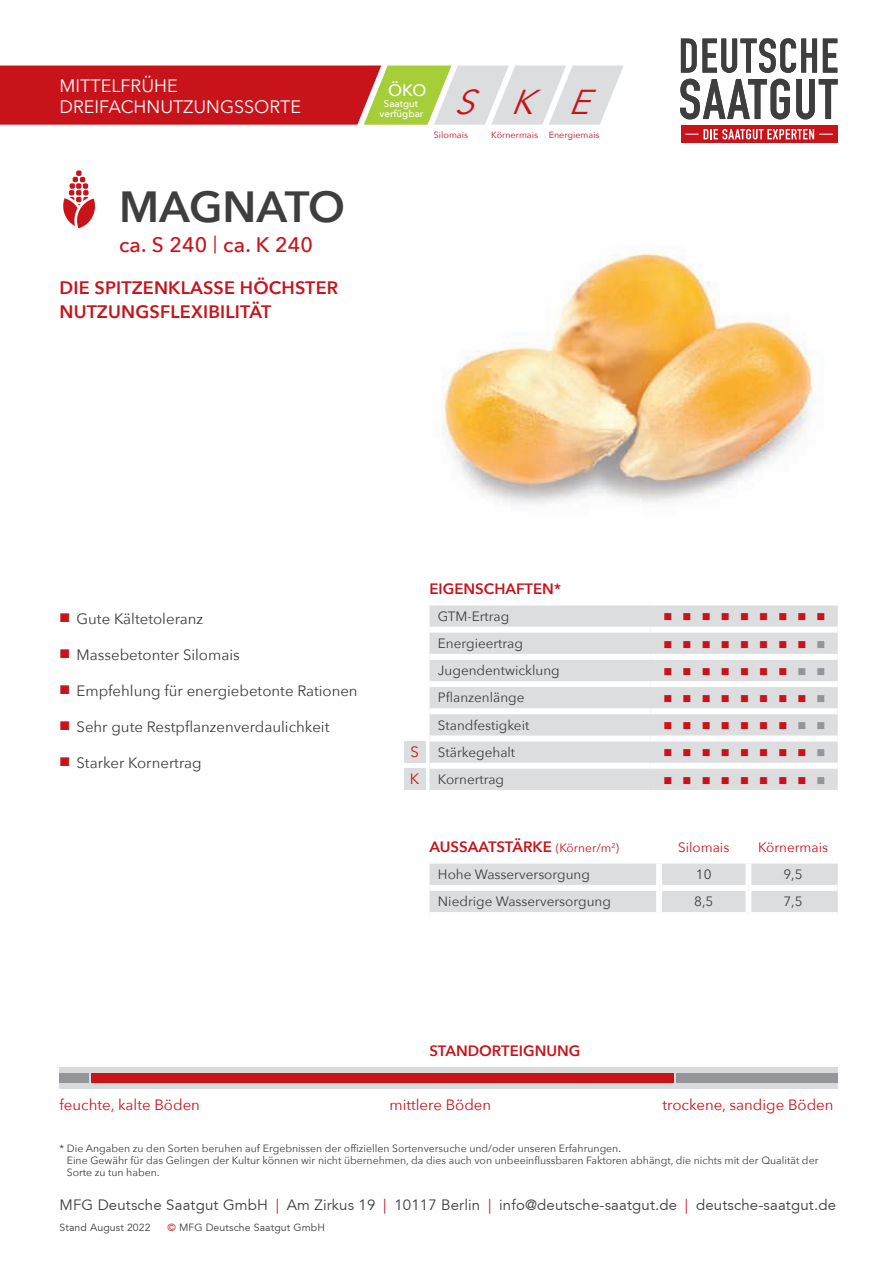
<style>
.page{position:relative;width:893px;height:1263px;background:#fff}
.page>*{position:absolute;margin:0;border:0;box-sizing:border-box;transform-origin:0 0}
.t1{font:600 43.5px "Avenir Next";letter-spacing:-.01em;color:#3e3e3f}
.t2{font:italic 34.5px "Avenir Next";color:#c8131b}
.t3{font:500 21px "Avenir Next";letter-spacing:.01em;color:#c8131b}
.t4{font:600 18px/24px "Avenir Next";letter-spacing:.01em;color:#c8131b}
.t5{font:18px/21px "Avenir Next";color:#fff}
.t6{font:500 16.5px "Avenir Next";color:#fff}
.t7{font:15px "Avenir Next";color:#3e3e3f}
.t8{font:15px "Avenir";letter-spacing:.01em;color:#3e3e3f}
.t9{font:600 15px "Avenir Next";color:#c8131b}
.t10{font:15px "Avenir Next";color:#c8131b}
.t11{font:13.5px "Avenir Next";color:#3e3e3f}
.t12{font:13.5px "Avenir Next";color:#c8131b}
.t13{font:12px "Wingdings";color:#c8131b}
.t14{font:10.5px/12px "Avenir Next";color:#3e3e3f}
.t15{font:10.5px "Avenir";letter-spacing:.01em;color:#3e3e3f}
.t16{font:500 9.75px/10.5px "Avenir Next";color:#fff;text-align:center}
.t17{font:9px "Avenir Next";color:#c8131b}
.s1{font-weight:400;font-size:17.85px}
.s2{color:#939598}
.s3{font-size:15px;color:#c8131b}
.s4{font-weight:400;font-size:12px}
.s5{color:#c8131b}
</style>
<div class="page">
<svg style="left:681px;top:38px;width:136px;height:35px"></svg>
<svg style="left:823px;top:39px;width:14px;height:34px"></svg>
<svg style="left:680px;top:79px;width:110px;height:40px"></svg>
<svg style="left:796px;top:79px;width:42px;height:40px"></svg>
<div style="left:681px;top:125px;width:156px;height:18px;background:#c8131b"></div>
<svg style="left:685px;top:129px;width:148px;height:10px"></svg>
<svg style="left:63px;top:170px;width:32px;height:58px"></svg>
<svg style="left:0;top:66px;width:624px;height:59px;background:#cc665c"></svg>
<img style="left:442px;top:252px;width:373px;height:253px">
<div style="left:60px;top:1068px;width:778px;height:21px;background:#d9dadc"></div>
<div style="left:92px;top:1074px;width:582px;height:9px;background:#c8131b"></div>
<div style="left:60px;top:1074px;width:29px;height:9px;background:#939598"></div>
<div style="left:676px;top:1074px;width:162px;height:9px;background:#939598"></div>
<div style="left:429px;top:864px;width:409px;height:48px;background:#dcdddf"></div>
<div style="left:429px;top:885px;width:230px;height:6px;background:#fff"></div>
<div style="left:659px;top:885px;width:89px;height:6px;background:#fff"></div>
<div style="left:748px;top:885px;width:90px;height:6px;background:#fff"></div>
<div style="left:656px;top:864px;width:6px;height:21px;background:#fff"></div>
<div style="left:745px;top:864px;width:6px;height:21px;background:#fff"></div>
<div style="left:656px;top:891px;width:6px;height:21px;background:#fff"></div>
<div style="left:745px;top:891px;width:6px;height:21px;background:#fff"></div>
<div style="left:429px;top:605px;width:409px;height:185px;background:#dcdddf"></div>
<div style="left:429px;top:627px;width:222px;height:6px;background:#fff"></div>
<div style="left:651px;top:627px;width:187px;height:6px;background:#fff"></div>
<div style="left:429px;top:654px;width:222px;height:6px;background:#fff"></div>
<div style="left:651px;top:654px;width:187px;height:6px;background:#fff"></div>
<div style="left:429px;top:681px;width:222px;height:6px;background:#fff"></div>
<div style="left:651px;top:681px;width:187px;height:6px;background:#fff"></div>
<div style="left:429px;top:708px;width:222px;height:6px;background:#fff"></div>
<div style="left:651px;top:708px;width:187px;height:6px;background:#fff"></div>
<div style="left:429px;top:735px;width:222px;height:6px;background:#fff"></div>
<div style="left:651px;top:735px;width:187px;height:6px;background:#fff"></div>
<div style="left:429px;top:763px;width:222px;height:6px;background:#fff"></div>
<div style="left:651px;top:763px;width:187px;height:6px;background:#fff"></div>
<div style="left:404px;top:769px;width:21px;height:21px;background:#dcdddf"></div>
<div style="left:404px;top:741px;width:21px;height:22px;background:#dcdddf"></div>
<h3 class="t5" style="left:60px;top:75px;width:243px">MITTELFRÜHE<br>DREIFACHNUTZUNGSSORTE</h3>
<h1 class="t1" style="left:119px;top:181px;width:227px">MAGNATO</h1>
<h3 class="t3" style="left:119px;top:233px;width:196px">ca. S 240 <span class="s1">|</span> ca. K 240</h3>
<h3 class="t4" style="left:60px;top:275px;width:280px">DIE SPITZENKLASSE HÖCHSTER<br>NUTZUNGSFLEXIBILITÄT</h3>
<h3 class="t6" style="left:388px;top:81px;width:40px">ÖKO</h3>
<p class="t16" style="left:380px;top:98px;width:45px">Saatgut verfügbar</p>
<h2 class="t2" style="left:454px;top:83px;width:37px">S</h2>
<p class="t17" style="left:434px;top:129px;width:36px">Silomais</p>
<h2 class="t2" style="left:510px;top:83px;width:39px">K</h2>
<h2 class="t2" style="left:568px;top:83px;width:38px">E</h2>
<p class="t17" style="left:491px;top:127px;width:48px">Körnermais</p>
<p class="t17" style="left:549px;top:129px;width:52px">Energiemais</p>
<h3 class="t7" style="left:77px;top:610px;width:128px">Gute Kältetoleranz</h3>
<h3 class="t7" style="left:77px;top:646px;width:165px">Massebetonter Silomais</h3>
<h3 class="t7" style="left:77px;top:682px;width:283px">Empfehlung für energiebetonte Rationen</h3>
<h3 class="t7" style="left:77px;top:714px;width:254px">Sehr gute Restpflanzenverdaulichkeit</h3>
<h3 class="t7" style="left:77px;top:750px;width:127px">Starker Kornertrag</h3>
<h3 class="t9" style="left:429px;top:580px;width:133px">EIGENSCHAFTEN*</h3>
<p class="t11" style="left:438px;top:609px;width:73px">GTM-Ertrag</p>
<p class="t13" style="left:663px;top:610px;width:164px">■■■■■■■■■</p>
<p class="t11" style="left:438px;top:636px;width:86px">Energieertrag</p>
<p class="t13" style="left:663px;top:638px;width:164px">■■■■■■■■<span class="s2">■</span></p>
<p class="t11" style="left:438px;top:659px;width:123px">Jugendentwicklung</p>
<p class="t13" style="left:663px;top:665px;width:164px">■■■■■■■<span class="s2">■■</span></p>
<p class="t11" style="left:438px;top:686px;width:88px">Pflanzenlänge</p>
<p class="t13" style="left:663px;top:692px;width:164px">■■■■■■■■<span class="s2">■</span></p>
<p class="t11" style="left:438px;top:714px;width:93px">Standfestigkeit</p>
<p class="t13" style="left:663px;top:719px;width:164px">■■■■■■■<span class="s2">■■</span></p>
<p class="t11" style="left:438px;top:741px;width:79px">Stärkegehalt</p>
<p class="t13" style="left:663px;top:747px;width:164px">■■■■■■■■<span class="s2">■</span></p>
<p class="t11" style="left:410px;top:772px;width:96px"><span class="s3">K</span> Kornertrag</p>
<p class="t13" style="left:663px;top:774px;width:164px">■■■■■■■■<span class="s2">■</span></p>
<h3 class="t10" style="left:410px;top:743px;width:10px">S</h3>
<h3 class="t9" style="left:429px;top:838px;width:191px">AUSSAATSTÄRKE <span class="s4">(Körner/m</span><sup>2</sup><span class="s4">)</span></h3>
<p class="t12" style="left:678px;top:839px;width:53px">Silomais</p>
<p class="t12" style="left:758px;top:835px;width:72px">Körnermais</p>
<p class="t11" style="left:438px;top:863px;width:153px">Hohe Wasserversorgung</p>
<p class="t11" style="left:696px;top:867px;width:17px">10</p>
<p class="t11" style="left:783px;top:863px;width:21px">9,5</p>
<p class="t11" style="left:438px;top:890px;width:174px">Niedrige Wasserversorgung</p>
<p class="t11" style="left:694px;top:890px;width:21px">8,5</p>
<p class="t11" style="left:783px;top:890px;width:21px">7,5</p>
<h3 class="t9" style="left:429px;top:1042px;width:152px">STANDORTEIGNUNG</h3>
<h3 class="t10" style="left:60px;top:1092px;width:142px">feuchte, kalte Böden</h3>
<h3 class="t10" style="left:390px;top:1092px;width:103px">mittlere Böden</h3>
<h3 class="t10" style="left:662px;top:1092px;width:173px">trockene, sandige Böden</h3>
<p class="t14" style="left:67px;top:1141px;width:753px;text-indent:-7px">* Die Angaben zu den Sorten beruhen auf Ergebnissen der offiziellen Sortenversuche und/oder unseren Erfahrungen.<br>Eine Gewähr für das Gelingen der Kultur können wir nicht übernehmen, da dies auch von unbeeinflussbaren Faktoren abhängt, die nichts mit der Qualität der<br>Sorte zu tun haben.</p>
<h3 class="t8" style="left:60px;top:1198px;width:778px">MFG Deutsche Saatgut GmbH <span class="s5">|</span> Am Zirkus 19 <span class="s5">|</span> 10117 Berlin <span class="s5">|</span> info@deutsche-saatgut.de <span class="s5">|</span> deutsche-saatgut.de</h3>
<p class="t15" style="left:60px;top:1223px;width:93px">Stand August 2022</p>
<p class="t15" style="left:168px;top:1223px;width:159px"><span class="s5">©</span> MFG Deutsche Saatgut GmbH</p>
</div>
